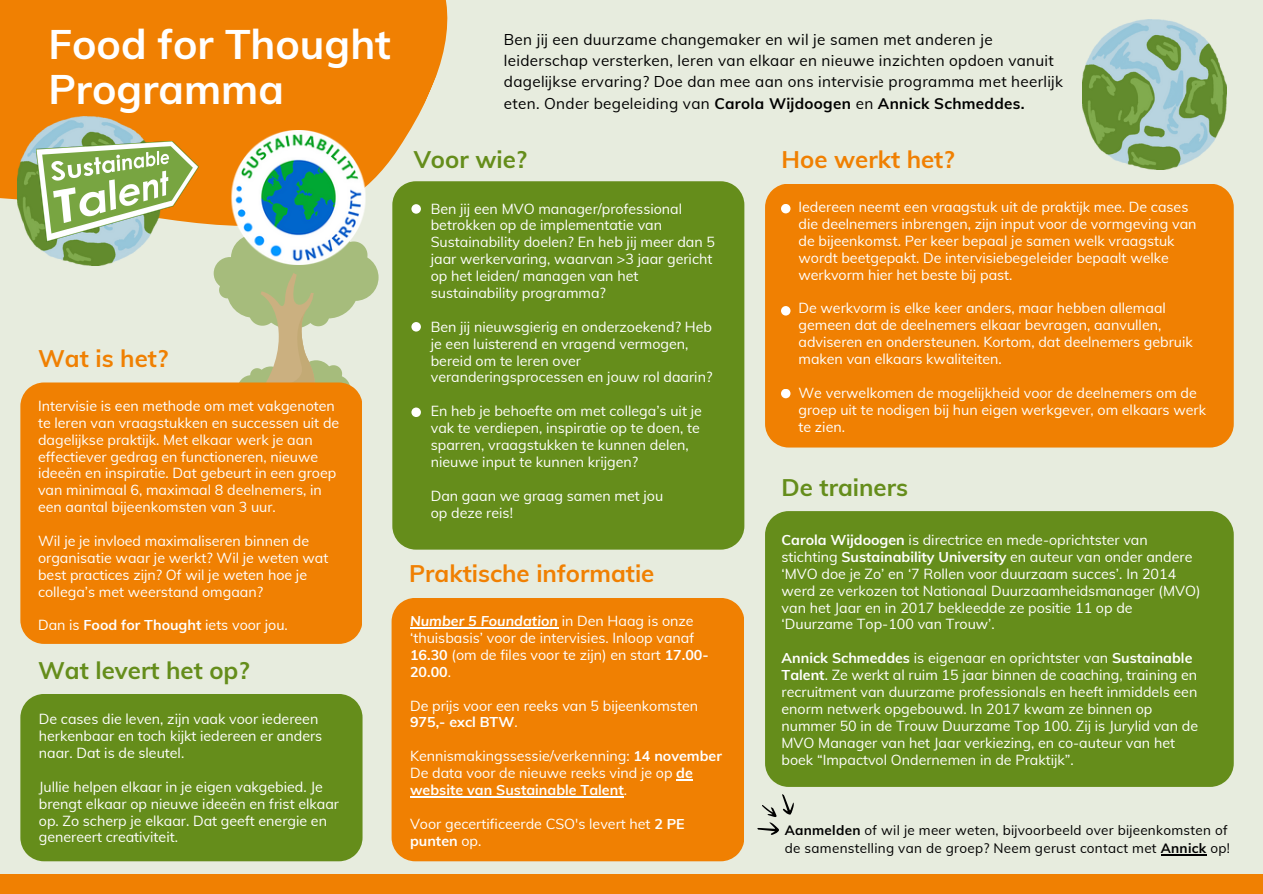
<style>
.page{position:relative;width:1263px;height:894px;background:#fff}
.page>*{position:absolute;margin:0;border:0;box-sizing:border-box;transform-origin:0 0}
.t1{font:700 41.25px/45px "Muli";color:#fff}
.t2{font:700 24px "Muli";color:#f08002}
.t3{font:700 24px "Muli";color:#658d1b}
.t4{font:15.3px/21.3px "Muli";letter-spacing:.02em;color:#000}
.t5{font:14.25px/16.8px "Muli";color:#fff}
.t6{font:13.5px/18px "Muli";letter-spacing:.02em;color:#000}
.s1{font-weight:700}
.s2{font-weight:700;font-style:italic}
</style>
<div class="page">
<div style="left:0;top:0;width:1263px;height:893px;background:#e7ecde"></div>
<svg style="left:0;top:0;width:448px;height:382px;fill:#f08002"></svg>
<img style="left:17px;top:116px;width:144px;height:150px">
<img style="left:1083px;top:20px;width:144px;height:150px">
<img style="left:36px;top:141px;width:162px;height:100px">
<div style="left:0;top:874px;width:1263px;height:19px;background:#f08002"></div>
<div style="left:20px;top:382px;width:342px;height:261px;background:#f08002"></div>
<div style="left:392px;top:598px;width:352px;height:263px;background:#f08002"></div>
<div style="left:20px;top:694px;width:343px;height:167px;background:#658d1b"></div>
<div style="left:765px;top:511px;width:468px;height:275px;background:#658d1b"></div>
<div style="left:765px;top:184px;width:469px;height:263px;background:#f08002"></div>
<div style="left:781px;top:388px;width:9px;height:10px;background:#fff;border-radius:50%"></div>
<div style="left:781px;top:306px;width:9px;height:9px;background:#fff;border-radius:50%"></div>
<div style="left:781px;top:204px;width:9px;height:9px;background:#fff;border-radius:50%"></div>
<img style="left:198px;top:130px;width:201px;height:134px">
<svg style="left:757px;top:794px;width:37px;height:41px"></svg>
<div style="left:392px;top:181px;width:352px;height:368px;background:#658d1b"></div>
<div style="left:411px;top:204px;width:10px;height:10px;background:#fff;border-radius:50%"></div>
<div style="left:411px;top:322px;width:10px;height:9px;background:#fff;border-radius:50%"></div>
<div style="left:411px;top:407px;width:10px;height:10px;background:#fff;border-radius:50%"></div>
<hr style="left:410px;top:627px;width:148px;height:1px;background:#fff">
<svg style="left:676px;top:779px;width:17px;height:1px"></svg>
<hr style="left:410px;top:796px;width:214px;height:1px;background:#fff">
<hr style="left:1161px;top:853px;width:45px;height:1px;background:#000">
<h2 class="t1" style="left:48px;top:21px;width:344px">Food for Thought<br>Programma</h2>
<p class="t4" style="left:504px;top:28px;width:561px">Ben jij een duurzame changemaker en wil je samen met anderen je leiderschap versterken, leren van elkaar en nieuwe inzichten opdoen vanuit dagelijkse ervaring? Doe dan mee aan ons intervisie programma met heerlijk eten. Onder begeleiding van <span class="s1">Carola Wijdoogen</span> en <span class="s1">Annick Schmeddes.</span></p>
<h3 class="t3" style="left:414px;top:144px;width:115px">Voor wie?</h3>
<h2 class="t5" style="left:431px;top:200px;width:286px">Ben jij een MVO manager/professional betrokken op de implementatie van Sustainability doelen? En heb jij meer dan 5 jaar werkervaring, waarvan &gt;3 jaar gericht op het leiden/ managen van het sustainability programma?</h2>
<h2 class="t5" style="left:431px;top:318px;width:283px">Ben jij nieuwsgierig en onderzoekend? Heb je een luisterend en vragend vermogen, bereid om te leren over veranderingsprocessen en jouw rol daarin?</h2>
<h3 class="t5" style="left:431px;top:402px;width:273px">En heb je behoefte om met collega’s uit je vak te verdiepen, inspiratie op te doen, te sparren, vraagstukken te kunnen delen, nieuwe input te kunnen krijgen?</h3>
<h3 class="t5" style="left:431px;top:486px;width:234px">Dan gaan we graag samen met jou op deze reis!</h3>
<h2 class="t2" style="left:781px;top:144px;width:174px">Hoe werkt het?</h2>
<h3 class="t5" style="left:798px;top:198px;width:400px">Iedereen neemt een vraagstuk uit de praktij k mee. De cases die deelnemers inbrengen, zijn input voor de vormgeving van de bijeenkomst. Per keer bepaal je samen welk vraagstuk wordt beetgepakt. De intervisiebegeleider bepaalt welke werkvorm hier het beste bij past.</h3>
<h3 class="t5" style="left:798px;top:299px;width:396px">De werkvorm is elke keer anders, maar hebben allemaal gemeen dat de deelnemers elkaar bevragen, aanvullen, adviseren en ondersteunen. Kortom, dat deelnemers gebruik maken van elkaars kwaliteiten.</h3>
<h3 class="t5" style="left:798px;top:384px;width:409px">We verwelkomen de mogelijkheid voor de deelnemers om de groep uit te nodigen bij hun eigen werkgever, om elkaars werk te zien.</h3>
<p class="t2" style="left:38px;top:343px;width:132px">Wat is het?</p>
<h3 class="t5" style="left:38px;top:397px;width:303px">Intervisie is een methode om met vakgenoten te leren van vraagstukken en successen uit de dagelijkse praktijk. Met elkaar werk je aan effectiever gedrag en functioneren, nieuwe ideeën en inspiratie. Dat gebeurt in een groep van minimaal 6, maximaal 8 deelnemers, in een aantal bijeenkomsten van 3 uur.</h3>
<h3 class="t5" style="left:38px;top:532px;width:292px">Wil je je invloed maximaliseren binnen de organisatie waar je werkt? Wil je weten wat best practices zijn? Of wil je weten hoe je collega’s met weerstand omgaan?</h3>
<h3 class="t5" style="left:38px;top:616px;width:251px">Dan is <span class="s1">Food for Thought</span> iets voor jou.</h3>
<h3 class="t5" style="left:410px;top:612px;width:300px"><span class="s2">Number 5 Foundation</span> in Den Haag is onze ‘thuisbasis’ voor de intervisies. Inloop vanaf <span class="s1">16.30</span> (om de files voor te zij n) en start <span class="s1">17.00- 20.00</span>.</h3>
<h3 class="t5" style="left:410px;top:696px;width:290px">De prijs voor een reeks van 5 bijeenkomsten<br><span class="s1">975,- excl BTW</span>.</h3>
<h2 class="t5" style="left:410px;top:747px;width:313px">Kennismakingssessie/verkenning: <span class="s1">14 november<br></span>De data voor de nieuwe reeks vind je op <span class="s1">de website van Sustainable Talent</span>.</h2>
<h3 class="t5" style="left:410px;top:814px;width:276px">Voor gecertificeerde CSO's levert het <span class="s1">2 PE punten</span> op.</h3>
<h3 class="t3" style="left:781px;top:472px;width:128px">De trainers</h3>
<h3 class="t5" style="left:781px;top:531px;width:420px"><span class="s1">Carola Wijdoogen</span> is directrice en mede-oprichtster van stichting <span class="s1">Sustainability University</span> en auteur van onder andere ‘MVO doe je Zo’ en ‘7 Rollen voor duurzaam succes’. In 2014 werd ze verkozen tot Nationaal Duurzaamheidsmanager (MVO) van het Jaar en in 2017 bekleedde ze positie 11 op de ‘Duurzame Top-100 van Trouw’.</h3>
<h3 class="t5" style="left:781px;top:649px;width:418px"><span class="s1">Annick Schmeddes</span> is eigenaar en oprichtster van <span class="s1">Sustainable Talent</span>. Ze werkt al ruim 15 jaar binnen de coaching, training en recruitment van duurzame professionals en heeft inmiddels een enorm netwerk opgebouwd. In 2017 kwam ze binnen op nummer 50 in de Trouw Duurzame Top 100. Zij is Jurylid van de MVO Manager van het Jaar verkiezing, en co-auteur van het boek “Impactvol Ondernemen in de Praktijk”.</h3>
<p class="t2" style="left:409px;top:557px;width:247px">Praktische informatie</p>
<h3 class="t3" style="left:38px;top:655px;width:213px">Wat levert het op?</h3>
<h3 class="t5" style="left:39px;top:710px;width:285px">De cases die leven, zijn vaak voor iedereen herkenbaar en toch kij kt iedereen er anders naar. Dat is de sleutel.</h3>
<h2 class="t5" style="left:39px;top:777px;width:302px">Jullie helpen elkaar in je eigen vakgebied. Je brengt elkaar op nieuwe ideeën en frist elkaar op. Zo scherp je elkaar. Dat geeft energie en genereert creativiteit.</h2>
<h3 class="t6" style="left:785px;top:820px;width:446px"><span class="s1">Aanmelden</span> of wil je meer weten, bijvoorbeeld over bijeenkomsten of de samenstelling van de groep? Neem gerust contact met <span class="s1">Annick</span> op!</h3>
</div>
